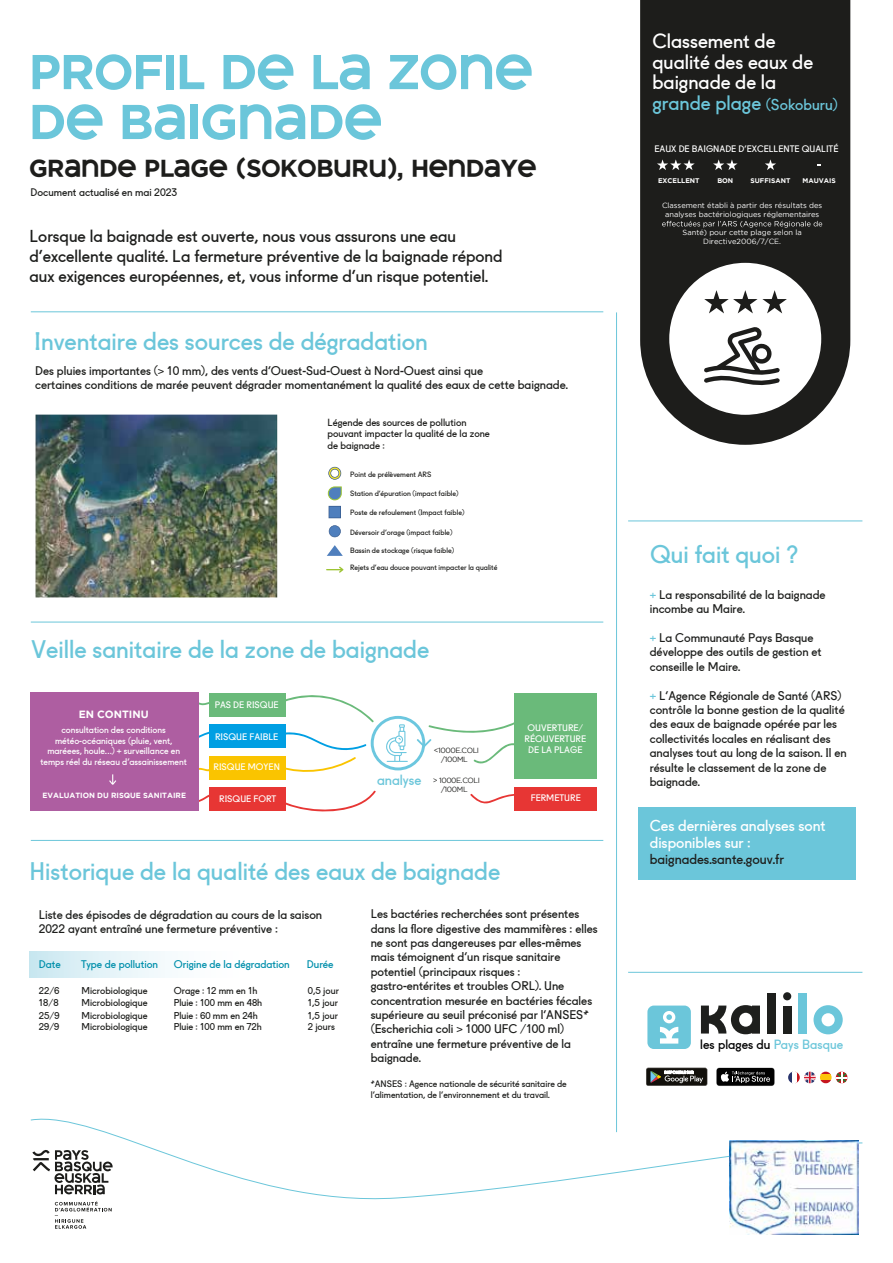
<style>
.page{position:relative;width:893px;height:1263px;background:#fff}
.page>*{position:absolute;margin:0;border:0;box-sizing:border-box;transform-origin:0 0}
.t1{font:52.95px/49.9px "Arkam";color:#6bc6da}
.t2{font:26.4px "Arkam";color:#1d1d1b}
.t3{font:24.3px "Fugue";color:#6bc6da}
.t4{font:19.5px/20.7px "Fugue";color:#fff}
.t5{font:16.5px/19.8px "Fugue";color:#1e1f1d}
.t6{font:15px/16.5px "Fugue";color:#fff}
.t7{font:13.5px "Fugue";color:#1e1f1d}
.t8{font:12.75px "Fugue";letter-spacing:.005em;color:#010101}
.t9{font:12px/14.4px "Fugue";color:#1e1f1d}
.t10{font:10.65px "Fugue";color:#008fab}
.t11{font:10.5px "Fugue";color:#1e1f1d}
.t12{font:700 10.5px "Gotham";color:#fff}
.t13{font:9.9px/11.9px "Fugue";color:#1d1d1b}
.t14{font:9.6px/12.3px "Fugue";color:#1e1f1d;text-align:justify}
.t15{font:9px/10.8px "Fugue";color:#fff;text-align:center}
.t16{font:9px/10.8px "Fugue";color:#1e1f1d}
.t17{font:7.5px/9px "Gotham";color:#fff;text-align:center}
.t18{font:7.5px/8.9px "Gotham";letter-spacing:-.05em;color:#1e1f1d}
.t19{font:700 7.5px "Gotham";color:#fff}
.t20{font:7.35px "Fugue";color:#1d1d1b}
.t21{font:700 6.75px "Gotham";color:#fff}
.s1{font-family:"Fugue";font-size:13.8px;color:#6bc6da}
.s2{color:#6bc6da}
.s3{font-size:15px;color:#6bc6da}
</style>
<div class="page">
<div style="left:638px;top:807px;width:217px;height:73px;background:#6bc6da"></div>
<svg style="left:640px;top:0;width:210px;height:445px;background:#2c2c2a"></svg>
<div style="left:669px;top:263px;width:152px;height:152px;background:#fff;border-radius:50%"></div>
<svg style="left:662px;top:221px;width:160px;height:7px"></svg>
<svg style="left:704px;top:327px;width:76px;height:59px"></svg>
<svg style="left:704px;top:290px;width:83px;height:23px"></svg>
<svg style="left:657px;top:159px;width:38px;height:11px"></svg>
<svg style="left:713px;top:159px;width:24px;height:11px"></svg>
<svg style="left:765px;top:159px;width:11px;height:11px"></svg>
<svg style="left:55px;top:1208px;width:57px;height:21px"></svg>
<svg style="left:701px;top:1005px;width:59px;height:29px"></svg>
<div style="left:767px;top:993px;width:8px;height:40px;background:#1e1f1d"></div>
<div style="left:799px;top:993px;width:8px;height:40px;background:#6bc6da"></div>
<svg style="left:813px;top:1005px;width:30px;height:29px"></svg>
<div style="left:783px;top:1005px;width:8px;height:28px;background:#1e1f1d"></div>
<div style="left:783px;top:992px;width:8px;height:8px;background:#1e1f1d;border-radius:50%"></div>
<div style="left:647px;top:1005px;width:44px;height:44px;background:#6bc6da;border-radius:6px"></div>
<svg style="left:660px;top:1011px;width:18px;height:32px"></svg>
<svg style="left:646px;top:1068px;width:61px;height:18px"></svg>
<svg style="left:716px;top:1067px;width:59px;height:19px"></svg>
<svg style="left:788px;top:1072px;width:4px;height:11px"></svg>
<svg style="left:796px;top:1072px;width:4px;height:11px"></svg>
<svg style="left:804px;top:1072px;width:43px;height:11px"></svg>
<hr style="left:628px;top:520px;width:234px;height:1px;background:#6bc6da">
<hr style="left:628px;top:972px;width:234px;height:1px;background:#6bc6da">
<hr style="left:31px;top:840px;width:572px;height:1px;background:#6bc6da">
<hr style="left:31px;top:311px;width:572px;height:1px;background:#6bc6da">
<hr style="left:31px;top:622px;width:572px;height:1px;background:#6bc6da">
<hr style="left:616px;top:312px;width:1px;height:820px;background:#6bc6da">
<svg style="left:30px;top:1118px;width:833px;height:90px"></svg>
<svg style="left:199px;top:700px;width:11px;height:5px"></svg>
<svg style="left:199px;top:730px;width:11px;height:13px"></svg>
<svg style="left:199px;top:762px;width:11px;height:10px"></svg>
<svg style="left:199px;top:792px;width:11px;height:12px"></svg>
<div style="left:30px;top:692px;width:169px;height:118px;background:#ae5ea1"></div>
<svg style="left:109px;top:774px;width:7px;height:11px"></svg>
<div style="left:515px;top:693px;width:82px;height:86px;background:#6aba7a"></div>
<div style="left:515px;top:787px;width:82px;height:23px;background:#e73634"></div>
<svg style="left:273px;top:790px;width:103px;height:22px"></svg>
<svg style="left:470px;top:793px;width:45px;height:11px"></svg>
<svg style="left:286px;top:693px;width:229px;height:82px"></svg>
<div style="left:210px;top:693px;width:76px;height:24px;background:#6aba7a"></div>
<div style="left:210px;top:756px;width:76px;height:23px;background:#fac400"></div>
<div style="left:210px;top:787px;width:76px;height:23px;background:#e73634"></div>
<div style="left:210px;top:724px;width:76px;height:24px;background:#009fe3"></div>
<div style="left:30px;top:951px;width:308px;height:27px;background:linear-gradient(to right,#d6edf4,#fff)"></div>
<img style="left:729px;top:1140px;width:130px;height:94px">
<svg style="left:328px;top:486px;width:14px;height:14px"></svg>
<svg style="left:326px;top:566px;width:17px;height:7px"></svg>
<svg style="left:329px;top:506px;width:12px;height:12px"></svg>
<svg style="left:328px;top:467px;width:13px;height:13px"></svg>
<svg style="left:329px;top:525px;width:12px;height:12px"></svg>
<svg style="left:327px;top:545px;width:16px;height:11px"></svg>
<img style="left:35px;top:415px;width:242px;height:182px">
<h1 class="t1" style="left:30px;top:47px;width:505px">PROFIL DE LA ZONE<br>DE BAIGNADE</h1>
<h2 class="t2" style="left:30px;top:155px;width:509px">GRANDE PLAGE (SOKOBURU), HENDAYE</h2>
<p class="t11" style="left:31px;top:186px;width:148px">Document actualisé en mai 2023</p>
<h3 class="t5" style="left:30px;top:226px;width:474px">Lorsque la baignade est ouverte, nous vous assurons une eau d’excellente qualité. La fermeture préventive de la baignade répond aux exigences européennes, et, vous informe d’un risque potentiel.</h3>
<h3 class="t3" style="left:34px;top:326px;width:395px">Inventaire des sources de dégradation</h3>
<p class="t9" style="left:35px;top:363px;width:534px">Des pluies importantes (&gt; 10 mm), des vents d’Ouest-Sud-Ouest à Nord-Ouest ainsi que<br>certaines conditions de marée peuvent dégrader momentanément la qualité des eaux de cette baignade.</p>
<p class="t13" style="left:327px;top:416px;width:164px">Légende des sources de pollution pouvant impacter la qualité de la zone de baignade :</p>
<p class="t20" style="left:350px;top:469px;width:83px">Point de prélèvement ARS</p>
<p class="t20" style="left:350px;top:489px;width:110px">Station d’épuration (impact faible)</p>
<p class="t20" style="left:350px;top:508px;width:116px">Poste de refoulement (Impact faible)</p>
<p class="t20" style="left:350px;top:546px;width:106px">Bassin de stockage (risque faible)</p>
<p class="t20" style="left:350px;top:527px;width:104px">Déversoir d’orage (impact faible)</p>
<p class="t20" style="left:350px;top:562px;width:149px">Rejets d’eau douce pouvant impacter la qualité</p>
<h3 class="t3" style="left:31px;top:634px;width:400px">Veille sanitaire de la zone de baignade</h3>
<p class="t12" style="left:79px;top:708px;width:72px">EN CONTINU</p>
<p class="t15" style="left:41px;top:724px;width:148px">consultation des conditions météo-océaniques (pluie, vent, maréees, houle…) + surveillance en temps réel du réseau d’assainissement</p>
<p class="t19" style="left:43px;top:791px;width:145px">EVALUATION DU RISQUE SANITAIRE</p>
<p class="t15" style="left:215px;top:699px;width:66px">PAS DE RISQUE</p>
<p class="t15" style="left:215px;top:731px;width:65px">RISQUE FAIBLE</p>
<p class="t15" style="left:214px;top:761px;width:68px">RISQUE MOYEN</p>
<p class="t15" style="left:219px;top:793px;width:59px">RISQUE FORT</p>
<p class="t15" style="left:524px;top:722px;width:63px">OUVERTURE/<br>RÉOUVERTURE</p>
<p class="t18" style="left:434px;top:746px;width:47px">&lt;1000E.COLI</p>
<p class="t15" style="left:528px;top:744px;width:56px">DE LA PLAGE</p>
<p class="t18" style="left:441px;top:755px;width:28px">/100ML</p>
<p class="t18" style="left:441px;top:776px;width:40px;text-indent:-64px"><span class="s1">analyse</span> &gt; 1000E.COLI /100ML</p>
<p class="t15" style="left:531px;top:792px;width:52px">FERMETURE</p>
<h3 class="t3" style="left:30px;top:856px;width:472px">Historique de la qualité des eaux de baignade</h3>
<p class="t9" style="left:371px;top:906px;width:228px">Les bactéries recherchées sont présentes dans la flore digestive des mammifères : elles ne sont pas dangereuses par elles-mêmes mais témoignent d’un risque sanitaire potentiel (principaux risques : gastro-entérites et troubles ORL). Une concentration mesurée en bactéries fécales supérieure au seuil préconisé par l’ANSES* (Escherichia coli &gt; 1000 UFC /100 ml) entraîne une fermeture préventive de la baignade.</p>
<p class="t16" style="left:371px;top:1079px;width:198px">*ANSES : Agence nationale de sécurité sanitaire de l’alimentation, de l’environnement et du travail.</p>
<p class="t9" style="left:39px;top:907px;width:285px">Liste des épisodes de dégradation au cours de la saison<br>2022 ayant entraîné une fermeture préventive :</p>
<p class="t10" style="left:39px;top:958px;width:23px">Date</p>
<p class="t10" style="left:81px;top:958px;width:78px">Type de pollution</p>
<p class="t10" style="left:174px;top:958px;width:117px">Origine de la dégradation</p>
<p class="t10" style="left:307px;top:958px;width:28px">Durée</p>
<p class="t14" style="left:39px;top:985px;width:22px">22/6<br>18/8<br>25/9</p>
<p class="t14" style="left:82px;top:985px;width:67px">Microbiologique Microbiologique Microbiologique</p>
<p class="t14" style="left:174px;top:985px;width:90px;text-align:left">Orage : 12 mm en 1h<br>Pluie : 100 mm en 48h<br>Pluie : 60 mm en 24h</p>
<p class="t14" style="left:308px;top:985px;width:33px">0,5 jour 1,5 jour 1,5 jour</p>
<p class="t14" style="left:39px;top:1020px;width:22px">29/9</p>
<p class="t14" style="left:82px;top:1020px;width:67px">Microbiologique</p>
<p class="t14" style="left:174px;top:1020px;width:89px">Pluie : 100 mm en 72h</p>
<p class="t14" style="left:308px;top:1020px;width:29px">2 jours</p>
<h3 class="t4" style="left:652px;top:30px;width:187px">Classement de<br>qualité des eaux de baignade de la <span class="s2">grande plage</span> <span class="s3">(Sokoburu)</span></h3>
<p class="t15" style="left:654px;top:143px;width:186px">EAUX DE BAIGNADE D’EXCELLENTE QUALITÉ</p>
<p class="t21" style="left:658px;top:176px;width:43px">EXCELLENT</p>
<p class="t21" style="left:717px;top:176px;width:17px">BON</p>
<p class="t21" style="left:750px;top:176px;width:41px">SUFFISANT</p>
<p class="t21" style="left:803px;top:176px;width:35px">MAUVAIS</p>
<p class="t17" style="left:662px;top:201px;width:162px">Classement établi à partir des résultats des analyses bactériologiques réglementaires</p>
<p class="t17" style="left:683px;top:228px;width:121px">Santé) pour cette plage selon la<br>Directive2006/7/CE.</p>
<h3 class="t3" style="left:650px;top:539px;width:150px">Qui fait quoi ?</h3>
<p class="t9" style="left:650px;top:587px;width:177px"><span class="s2">+</span> La responsabilité de la baignade incombe au Maire.</p>
<p class="t9" style="left:650px;top:630px;width:173px"><span class="s2">+</span> La Communauté Pays Basque développe des outils de gestion et conseille le Maire.</p>
<p class="t9" style="left:650px;top:688px;width:198px"><span class="s2">+</span> L’Agence Régionale de Santé (ARS) contrôle la bonne gestion de la qualité des eaux de baignade opérée par les collectivités locales en réalisant des analyses tout au long de la saison. Il en résulte le classement de la zone de baignade.</p>
<p class="t6" style="left:650px;top:817px;width:177px">Ces dernières analyses sont disponibles sur :</p>
<p class="t7" style="left:650px;top:851px;width:136px">baignades.sante.gouv.fr</p>
<p class="t8" style="left:700px;top:1036px;width:144px">les plages du <span class="s2">Pays Basque</span></p>
</div>
